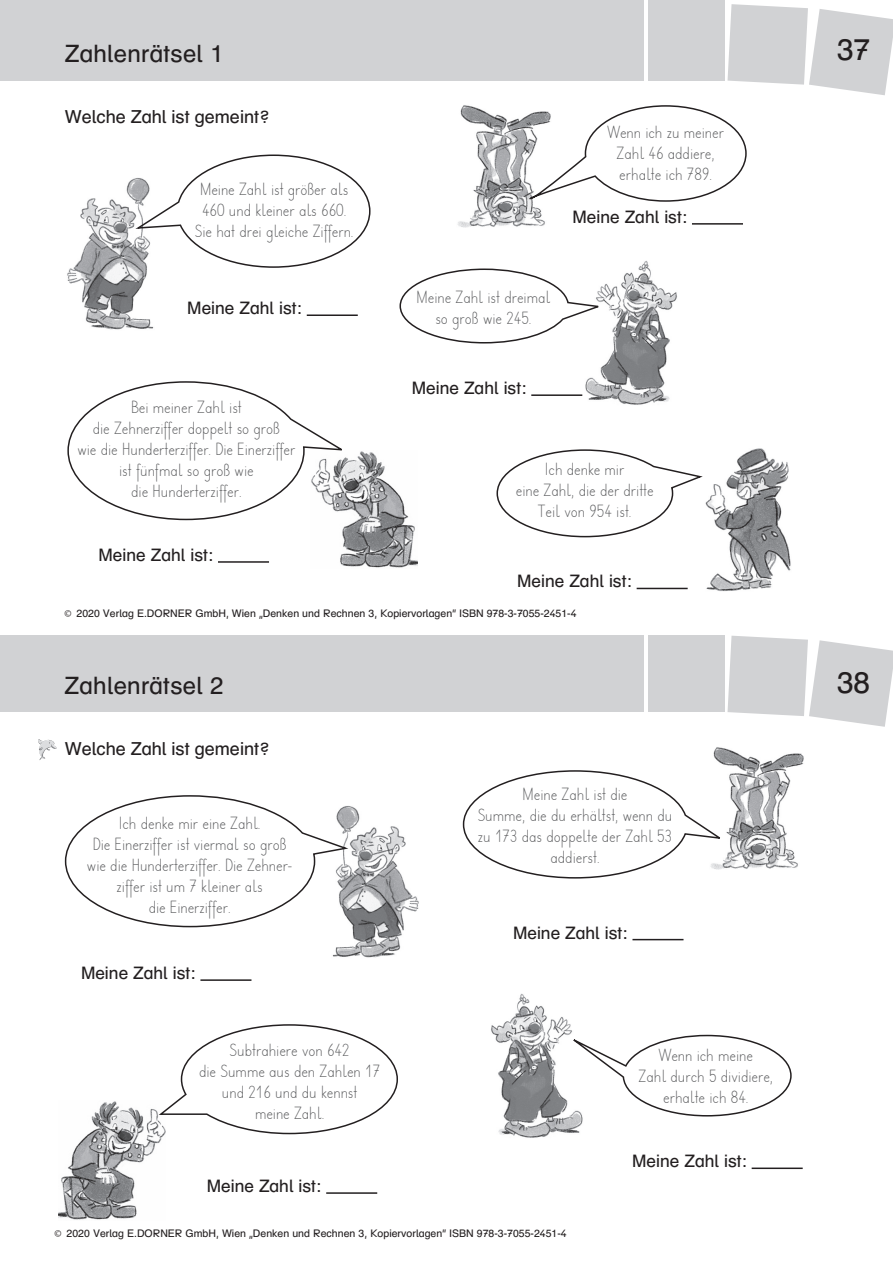
<style>
.page{position:relative;width:893px;height:1263px;background:#fff}
.page>*{position:absolute;margin:0;border:0;box-sizing:border-box;transform-origin:0 0}
._992_Seitenzahl_01_K{font:30px "bs Ngudrun 2012 Gru 1";color:#231f20}
._990_Kolumnentite_02{font:24px "bs Ngudrun 2012 Gru 1";letter-spacing:.01em;color:#231f20}
._15_Sprechblasen{font:300 18px/21px "bs ED Mathe AT Gru 1";color:#57585a;text-align:center}
.t1{font:18px "bs Ngudrun 2012 Gru 1";color:#231f20}
._102_Aufgabe_Klasse{font:17.25px "bs Ngudrun 2012 Gru 1";color:#231f20}
._101_Grundschrift_09{font:10.5px "bs Ngudrun 2012 Gru 1";color:#231f20}
.s1{font-family:"Myriad Pro"}
</style>
<div class="page">
<div style="left:0;top:0;width:644px;height:81px;background:#d1d2d4"></div>
<svg style="left:727px;top:4px;width:166px;height:91px"></svg>
<div style="left:648px;top:0;width:77px;height:81px;background:#d1d2d4"></div>
<div style="left:0;top:636px;width:644px;height:76px;background:#d1d2d4"></div>
<svg style="left:727px;top:636px;width:166px;height:91px"></svg>
<div style="left:648px;top:636px;width:77px;height:76px;background:#d1d2d4"></div>
<img style="left:58px;top:1101px;width:106px;height:119px">
<img style="left:67px;top:179px;width:87px;height:151px">
<img style="left:332px;top:806px;width:87px;height:152px">
<img style="left:457px;top:105px;width:88px;height:123px">
<img style="left:713px;top:747px;width:91px;height:122px">
<img style="left:585px;top:261px;width:92px;height:144px">
<img style="left:491px;top:994px;width:92px;height:144px">
<img style="left:705px;top:448px;width:86px;height:143px">
<img style="left:340px;top:451px;width:78px;height:117px">
<svg style="left:133px;top:154px;width:238px;height:115px"></svg>
<svg style="left:399px;top:268px;width:206px;height:76px"></svg>
<svg style="left:522px;top:105px;width:225px;height:98px"></svg>
<svg style="left:67px;top:381px;width:281px;height:140px"></svg>
<svg style="left:496px;top:449px;width:207px;height:89px"></svg>
<hr style="left:307px;top:314px;width:51px;height:2px;background:#231f20">
<hr style="left:200px;top:979px;width:51px;height:2px;background:#231f20">
<hr style="left:692px;top:223px;width:51px;height:2px;background:#231f20">
<hr style="left:632px;top:939px;width:51px;height:1px;background:#231f20">
<hr style="left:218px;top:561px;width:51px;height:2px;background:#231f20">
<hr style="left:326px;top:1192px;width:51px;height:2px;background:#231f20">
<hr style="left:637px;top:588px;width:51px;height:1px;background:#231f20">
<hr style="left:531px;top:394px;width:51px;height:2px;background:#231f20">
<hr style="left:752px;top:1167px;width:51px;height:2px;background:#231f20">
<svg style="left:157px;top:1024px;width:241px;height:111px"></svg>
<svg style="left:64px;top:795px;width:287px;height:133px"></svg>
<svg style="left:462px;top:769px;width:264px;height:110px"></svg>
<svg style="left:560px;top:1031px;width:232px;height:86px"></svg>
<img style="left:38px;top:739px;width:12px;height:21px">
<p class="_990_Kolumnentite_02" style="left:65px;top:39px;width:160px">Zahlenrätsel 1</p>
<p class="_992_Seitenzahl_01_K" style="left:837px;top:30px;width:35px">37</p>
<p class="t1" style="left:65px;top:106px;width:206px">Welche Zahl ist gemeint?</p>
<p class="_15_Sprechblasen" style="left:195px;top:179px;width:160px">Meine Zahl ist größer als<br>460 und kleiner als 660.<br>Sie hat drei gleiche Ziffern.</p>
<p class="_102_Aufgabe_Klasse" style="left:187px;top:297px;width:116px">Meine Zahl ist:</p>
<p class="_15_Sprechblasen" style="left:131px;top:398px;width:112px">Bei meiner Zahl ist</p>
<p class="_15_Sprechblasen" style="left:77px;top:419px;width:219px">die Zehnerziffer doppelt so groß<br>wie die Hunderterziffer. Die Einerziffer ist fünfmal so groß wie</p>
<p class="_15_Sprechblasen" style="left:131px;top:482px;width:112px">die Hunderterziffer.</p>
<p class="_102_Aufgabe_Klasse" style="left:99px;top:544px;width:116px">Meine Zahl ist:</p>
<p class="_15_Sprechblasen" style="left:607px;top:123px;width:118px">Wenn ich zu meiner<br>Zahl 46 addiere, erhalte ich 789.</p>
<p class="_102_Aufgabe_Klasse" style="left:572px;top:206px;width:116px">Meine Zahl ist:</p>
<p class="_15_Sprechblasen" style="left:417px;top:288px;width:135px">Meine Zahl ist dreimal so groß wie 245.</p>
<p class="_102_Aufgabe_Klasse" style="left:412px;top:377px;width:116px">Meine Zahl ist:</p>
<p class="_15_Sprechblasen" style="left:545px;top:460px;width:81px">Ich denke mir</p>
<p class="_15_Sprechblasen" style="left:516px;top:481px;width:139px">eine Zahl, die der dritte<br>Teil von 954 ist.</p>
<p class="_102_Aufgabe_Klasse" style="left:517px;top:571px;width:116px">Meine Zahl ist:</p>
<p class="_101_Grundschrift_09" style="left:65px;top:607px;width:514px"><span class="s1">©</span> 2020 Verlag E.DORNER GmbH, Wien „Denken und Rechnen 3, Kopiervorlagen“ ISBN 978-3-7055-2451-4</p>
<p class="_990_Kolumnentite_02" style="left:65px;top:671px;width:160px">Zahlenrätsel 2</p>
<p class="_992_Seitenzahl_01_K" style="left:837px;top:664px;width:35px">38</p>
<p class="t1" style="left:65px;top:737px;width:206px">Welche Zahl ist gemeint?</p>
<p class="_15_Sprechblasen" style="left:119px;top:813px;width:143px">Ich denke mir eine Zahl.</p>
<p class="_15_Sprechblasen" style="left:93px;top:834px;width:195px">Die Einerziffer ist viermal so groß</p>
<p class="_15_Sprechblasen" style="left:87px;top:855px;width:207px">wie die Hunderterziffer. Die Zehner-</p>
<p class="_15_Sprechblasen" style="left:117px;top:876px;width:148px">ziffer ist um 7 kleiner als</p>
<p class="_15_Sprechblasen" style="left:149px;top:897px;width:83px">die Einerziffer.</p>
<p class="_102_Aufgabe_Klasse" style="left:81px;top:962px;width:116px">Meine Zahl ist:</p>
<p class="_15_Sprechblasen" style="left:230px;top:1041px;width:121px">Subtrahiere von 642</p>
<p class="_15_Sprechblasen" style="left:199px;top:1062px;width:183px">die Summe aus den Zahlen 17</p>
<p class="_15_Sprechblasen" style="left:222px;top:1083px;width:137px">und 216 und du kennst</p>
<p class="_15_Sprechblasen" style="left:255px;top:1104px;width:71px">meine Zahl.</p>
<p class="_102_Aufgabe_Klasse" style="left:207px;top:1175px;width:116px">Meine Zahl ist:</p>
<p class="_15_Sprechblasen" style="left:523px;top:784px;width:106px">Meine Zahl ist die</p>
<p class="_15_Sprechblasen" style="left:478px;top:805px;width:196px">Summe, die du erhältst, wenn du zu 173 das doppelte der Zahl 53 addierst.</p>
<p class="_102_Aufgabe_Klasse" style="left:513px;top:922px;width:116px">Meine Zahl ist:</p>
<p class="_15_Sprechblasen" style="left:659px;top:1045px;width:96px">Wenn ich meine</p>
<p class="_15_Sprechblasen" style="left:639px;top:1066px;width:136px">Zahl durch 5 dividiere, erhalte ich 84.</p>
<p class="_102_Aufgabe_Klasse" style="left:632px;top:1150px;width:116px">Meine Zahl ist:</p>
<p class="_101_Grundschrift_09" style="left:55px;top:1226px;width:514px"><span class="s1">©</span> 2020 Verlag E.DORNER GmbH, Wien „Denken und Rechnen 3, Kopiervorlagen“ ISBN 978-3-7055-2451-4</p>
</div>
